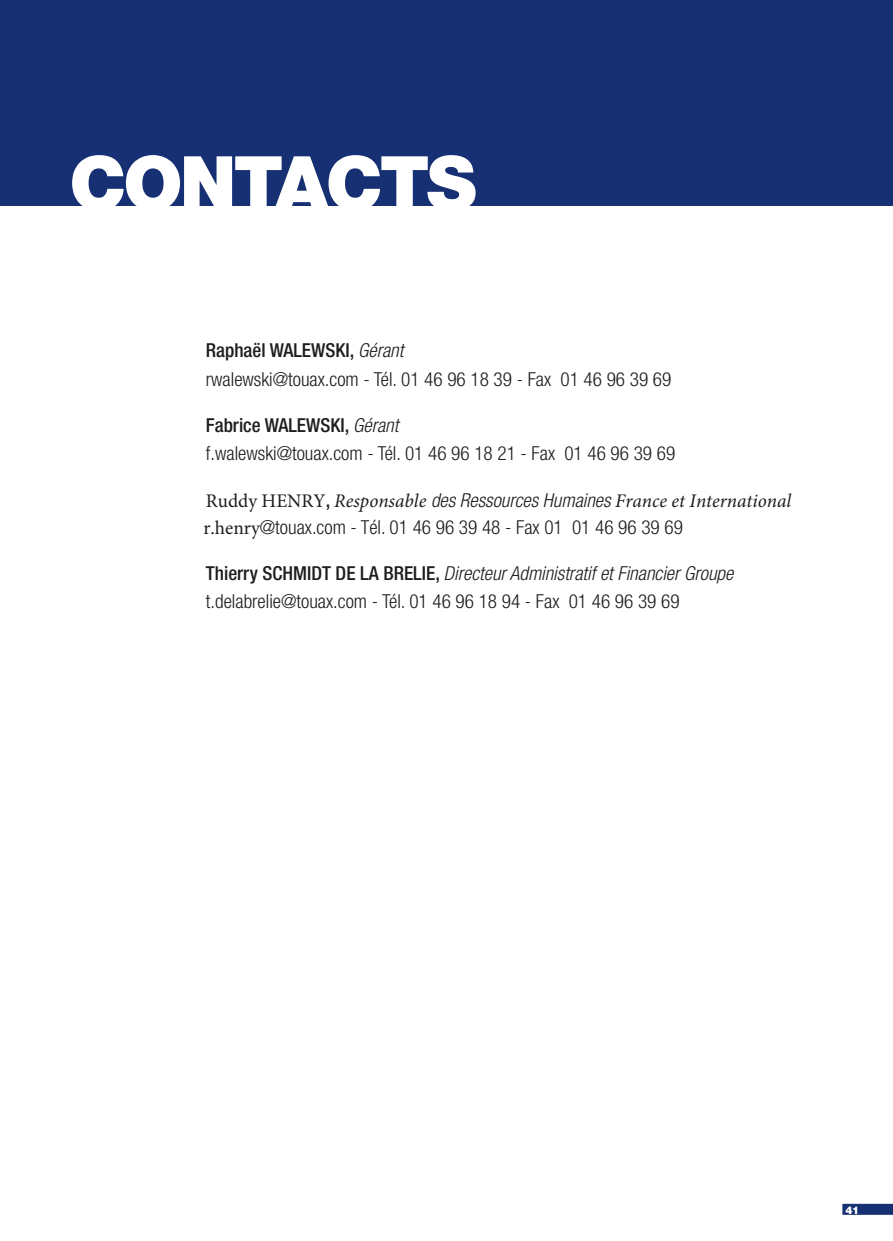
<style>
.page{position:relative;width:893px;height:1241px;background:#fff}
.page>*{position:absolute;margin:0;border:0;box-sizing:border-box;transform-origin:0 0}
.t1{font:900 74.73px "Helvetica Neue LT Com";letter-spacing:-.04em;color:#fff}
.t2{font:300 condensed 19.25px "Helvetica Neue LT Com";color:#1d1d1b}
.t3{font:italic 19.25px "Minion Pro";color:#1d1d1b}
.t4{font:italic 300 condensed 19.25px "Helvetica Neue LT Com";color:#1d1d1b}
.t5{font:500 condensed 19.25px "Helvetica Neue LT Com";color:#1d1d1b}
.t6{font:900 10.5px "Helvetica Neue LT Com";color:#fff}
.s1{font-weight:300;font-style:italic}
.s2{font-style:normal}
.s3{font-family:"Helvetica Neue LT Com";font-weight:500;font-style:normal;font-stretch:condensed}
.s4{font-family:"Helvetica Neue LT Com";font-weight:300;font-stretch:condensed}
.s5{font-family:"Minion Pro";font-weight:400;font-stretch:normal}
.s6{font-weight:500;font-style:normal}
</style>
<div class="page">
<svg style="left:842px;top:1203px;width:51px;height:11px"></svg>
<div style="left:0;top:0;width:893px;height:206px;background:#163073"></div>
<p class="t1" style="left:69px;top:138px;width:408px">CONTACTS</p>
<p class="t5" style="left:206px;top:339px;width:199px">Raphaël WALEWSKI, <span class="s1">Gérant</span></p>
<p class="t2" style="left:206px;top:367px;width:467px">rwalewski@touax.com - Tél. 01 46 96 18 39 - Fax 01 46 96 39 69</p>
<p class="t5" style="left:206px;top:413px;width:194px">Fabrice WALEWSKI, <span class="s1">Gérant</span></p>
<p class="t2" style="left:206px;top:442px;width:471px">f.walewski@touax.com - Tél. 01 46 96 18 21 - Fax 01 46 96 39 69</p>
<p class="t3" style="left:206px;top:488px;width:587px"><span class="s2">Ruddy HENRY</span><span class="s3">,</span> Responsable <span class="s4">des Ressources Humaines</span> France et International</p>
<p class="t2" style="left:203px;top:516px;width:481px"><span class="s5">r.henry</span>@touax.com - Tél. 01 46 96 39 48 - Fax 01 01 46 96 39 69</p>
<p class="t4" style="left:206px;top:562px;width:529px"><span class="s6">Thierry SCHMIDT DE LA BRELIE,</span> Directeur Administratif et Financier Groupe</p>
<p class="t2" style="left:206px;top:590px;width:475px">t.delabrelie@touax.com - Tél. 01 46 96 18 94 - Fax 01 46 96 39 69</p>
<p class="t6" style="left:845px;top:1203px;width:15px">41</p>
</div>
